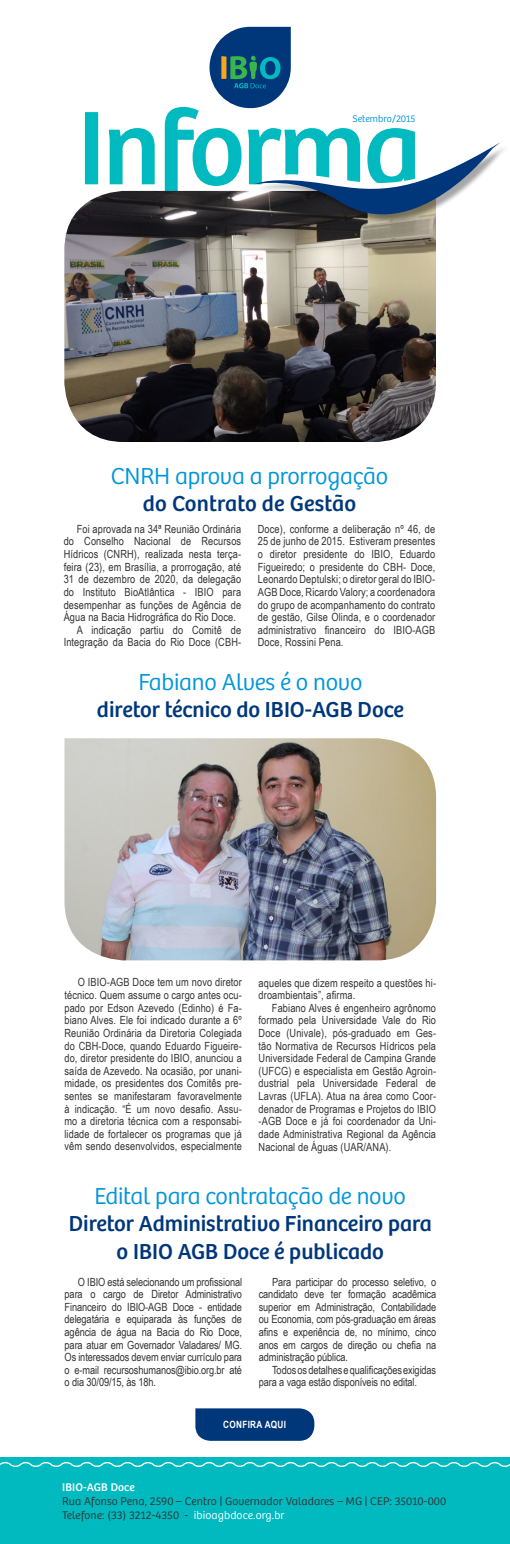
<style>
.page{position:relative;width:510px;height:1544px;background:#fff}
.page>*{position:absolute;margin:0;border:0;box-sizing:border-box;transform-origin:0 0}
.t1{font:300 24px "Bree";letter-spacing:-.01em;color:#0095da}
.t2{font:22.5px/27px "Bree";color:#00377b;text-align:center}
.t3{font:300 11.55px/13.9px "Bree";letter-spacing:.01em;color:#333}
.t4{font:11.55px "Bree";letter-spacing:.01em;color:#fff}
.t5{font:11.25px/12.6px "Arial Narrow";letter-spacing:.01em;color:#333;text-align:justify}
.t6{font:11.25px/12.6px "Arial Narrow";letter-spacing:-.01em;color:#333}
.t7{font:300 9.98px "Bree";color:#0095da}
.t8{font:700 9.98px "Arial Narrow";letter-spacing:.03em;color:#fff}
.s1{color:#fff}
</style>
<div class="page">
<svg style="left:85px;top:107px;width:330px;height:84px"></svg>
<svg style="left:210px;top:27px;width:81px;height:81px;background:#2f668e"></svg>
<div style="left:0;top:1457px;width:510px;height:86px;background:#00bac0"></div>
<svg style="left:0;top:1462px;width:510px;height:5px"></svg>
<img style="left:64px;top:191px;width:372px;height:251px">
<img style="left:64px;top:738px;width:372px;height:222px">
<svg style="left:254px;top:142px;width:246px;height:107px"></svg>
<svg style="left:195px;top:1408px;width:119px;height:32px;background:#0b3f80"></svg>
<p class="t7" style="left:353px;top:113px;width:64px">Setembro/2015</p>
<h1 class="t1" style="left:111px;top:462px;width:279px">CNRH aprova a prorrogação</h1>
<h2 class="t2" style="left:143px;top:490px;width:215px">do Contrato de Gestão</h2>
<p class="t5" style="left:77px;top:522px;width:166px">Foi aprovada na 34ª Reunião Ordinária</p>
<p class="t5" style="left:64px;top:534px;width:179px">do Conselho Nacional de Recursos</p>
<p class="t5" style="left:64px;top:547px;width:179px">Hídricos (CNRH), realizada nesta terça-</p>
<p class="t5" style="left:64px;top:560px;width:179px">feira (23), em Brasília, a prorrogação, até</p>
<p class="t5" style="left:64px;top:572px;width:179px">31 de dezembro de 2020, da delegação</p>
<p class="t5" style="left:64px;top:585px;width:179px">do Instituto BioAtlântica - IBIO para</p>
<p class="t5" style="left:64px;top:598px;width:179px">desempenhar as funções de Agência de</p>
<p class="t5" style="left:64px;top:610px;width:174px">Água na Bacia Hidrográfica do Rio Doce.</p>
<p class="t5" style="left:77px;top:623px;width:166px">A indicação partiu do Comitê de</p>
<p class="t5" style="left:64px;top:635px;width:179px">Integração da Bacia do Rio Doce (CBH-</p>
<p class="t5" style="left:258px;top:522px;width:179px">Doce), conforme a deliberação nº 46, de 25 de junho de 2015. Estiveram presentes o diretor presidente do IBIO, Eduardo Figueiredo; o presidente do CBH- Doce, Leonardo Deptulski; o diretor geral do IBIO-AGB Doce, Ricardo Valory; a coordenadora do grupo de acompanhamento do contrato de gestão, Gilse Olinda, e o coordenador administrativo financeiro do IBIO-AGB Doce, Rossini Pena.</p>
<h1 class="t1" style="left:138px;top:668px;width:226px">Fabiano Alves é o novo</h1>
<h2 class="t2" style="left:97px;top:696px;width:308px">diretor técnico do IBIO-AGB Doce</h2>
<p class="t5" style="left:64px;top:975px;width:179px;text-indent:13px">O IBIO-AGB Doce tem um novo diretor técnico. Quem assume o cargo antes ocu&shy;pado por Edson Azevedo (Edinho) é Fa&shy;biano Alves. Ele foi indicado durante a 6º Reunião Ordinária da Diretoria Colegiada do CBH-Doce, quando Eduardo Figueire&shy;do, diretor presidente do IBIO, anunciou a saída de Azevedo. Na ocasião, por unani&shy;midade, os presidentes dos Comitês pre&shy;sentes se manifestaram favoravelmente à indicação. “É um novo desafio. Assu&shy;mo a diretoria técnica com a responsabi&shy;lidade de fortalecer os programas que já vêm sendo desenvolvidos, especialmente</p>
<p class="t5" style="left:259px;top:975px;width:179px">aqueles que dizem respeito a questões hi&shy;droambientais”, afirma.</p>
<p class="t5" style="left:259px;top:1000px;width:179px;text-indent:13px">Fabiano Alves é engenheiro agrônomo formado pela Universidade Vale do Rio Doce (Univale), pós-graduado em Ges&shy;tão Normativa de Recursos Hídricos pela Universidade Federal de Campina Grande (UFCG) e especialista em Gestão Agroin&shy;dustrial pela Universidade Federal de Lavras (UFLA). Atua na área como Coor&shy;denador de Programas e Projetos do IBIO -AGB Doce e já foi coordenador da Uni&shy;dade Administrativa Regional da Agência Nacional de Águas (UAR/ANA).</p>
<h1 class="t1" style="left:94px;top:1182px;width:313px">Edital para contratação de novo</h1>
<h2 class="t2" style="left:69px;top:1210px;width:365px">Diretor Administrativo Financeiro para o IBIO AGB Doce é publicado</h2>
<p class="t5" style="left:65px;top:1274px;width:179px;text-indent:13px">O IBIO está selecionando um profissional para o cargo de Diretor Administrativo Financeiro do IBIO-AGB Doce - entidade delegatária e equiparada às funções de agência de água na Bacia do Rio Doce, para atuar em Governador Valadares/ MG.<br>Os interessados devem enviar currículo para o e-mail recursoshumanos@ibio.org.br até o dia 30/09/15, às 18h.</p>
<p class="t5" style="left:259px;top:1274px;width:179px;text-indent:13px">Para participar do processo seletivo, o candidato deve ter formação acadêmica superior em Administração, Contabilidade ou Economia, com pós-graduação em áreas afins e experiência de, no mínimo, cinco anos em cargos de direção ou chefia na administração pública.</p>
<p class="t6" style="left:259px;top:1362px;width:179px;text-indent:13px">Todos os detalhes e qualificações exigidas para a vaga estão disponíveis no edital.</p>
<p class="t8" style="left:223px;top:1416px;width:64px">CONFIRA AQUI</p>
<p class="t4" style="left:62px;top:1480px;width:74px">IBIO-AGB Doce</p>
<p class="t3" style="left:62px;top:1494px;width:386px">Rua Afonso Pena, 2590 – Centro | Governador Valadares – MG | CEP: 35010-000<br>Telefone: (33) 3212-4350 - <span class="s1">ibioagbdoce.org.br</span></p>
</div>
